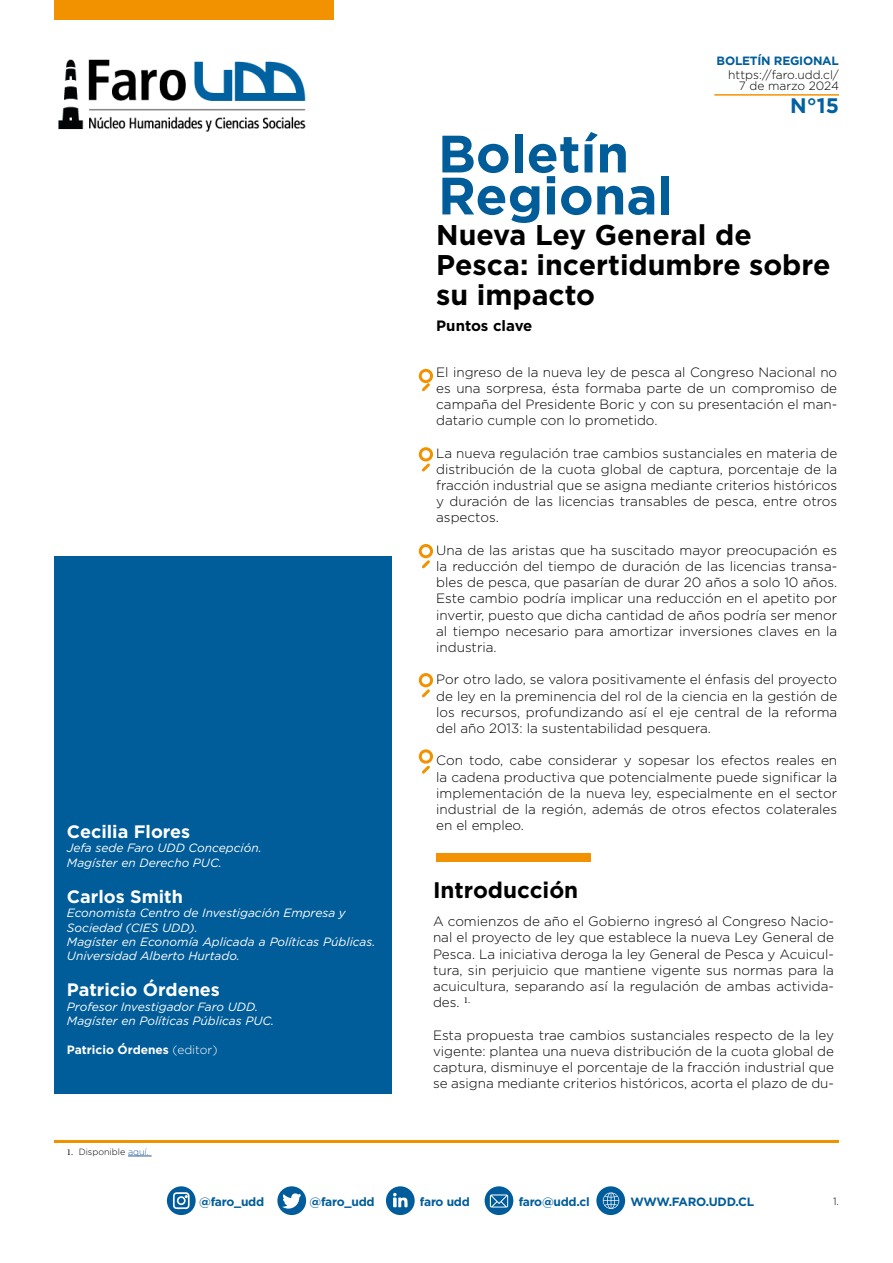
<style>
.page{position:relative;width:893px;height:1263px;background:#fff}
.page>*{position:absolute;margin:0;border:0;box-sizing:border-box;transform-origin:0 0}
.t1{font:700 52.5px/42px "Gotham";color:#005d99}
.t2{font:700 28.5px/30px "Gotham";color:#000}
.t3{font:700 22.5px "Gotham";color:#000}
.t4{font:700 21px "Gotham";color:#0061a1}
.t5{font:700 18px "Gotham";color:#fff}
.t6{font:700 15px "Gotham";color:#000}
.t7{font:300 13.5px/16.2px "Gotham";color:#000;text-align:justify}
.t8{font:italic 12px/14.4px "Gotham";color:#fff}
.t9{font:700 12px "Gotham";letter-spacing:-.02em;color:#005d99}
.t10{font:300 12px/11.4px "Gotham";color:#000;text-align:right}
.t11{font:700 12px "Gotham";color:#fff}
.t12{font:300 10.5px "Gotham";color:#000}
.t13{font:300 9px "Gotham";color:#000}
.s1{font-weight:300}
.s2{font-family:"Minion Pro";font-weight:400}
.s3{color:#275b9b}
</style>
<div class="page">
<hr style="left:714px;top:94px;width:125px;height:2px;background:#f39200">
<hr style="left:54px;top:1140px;width:785px;height:3px;background:#f39200">
<svg style="left:128px;top:1156px;width:24px;height:1px"></svg>
<div style="left:54px;top:0;width:279px;height:20px;background:#f39200"></div>
<div style="left:54px;top:556px;width:337px;height:537px;background:#005d99"></div>
<div style="left:419px;top:369px;width:14px;height:14px;border:3px solid #f39200;border-radius:50%"></div>
<div style="left:419px;top:447px;width:14px;height:14px;border:3px solid #f39200;border-radius:50%"></div>
<svg style="left:420px;top:380px;width:12px;height:12px"></svg>
<svg style="left:422px;top:461px;width:8px;height:11px"></svg>
<div style="left:419px;top:544px;width:14px;height:14px;border:3px solid #f39200;border-radius:50%"></div>
<svg style="left:422px;top:557px;width:8px;height:12px"></svg>
<div style="left:419px;top:673px;width:14px;height:14px;border:3px solid #f39200;border-radius:50%"></div>
<svg style="left:421px;top:686px;width:9px;height:12px"></svg>
<div style="left:436px;top:854px;width:155px;height:8px;background:#f39200"></div>
<img style="left:58px;top:59px;width:248px;height:73px">
<svg style="left:485px;top:1186px;width:28px;height:29px"></svg>
<svg style="left:490px;top:1194px;width:18px;height:13px"></svg>
<div style="left:596px;top:1186px;width:29px;height:29px;background:#005c9a;border-radius:50%"></div>
<div style="left:277px;top:1186px;width:29px;height:29px;background:#005c9a;border-radius:50%"></div>
<svg style="left:282px;top:1193px;width:19px;height:16px"></svg>
<div style="left:386px;top:1186px;width:29px;height:29px;background:#005c9a;border-radius:50%"></div>
<svg style="left:393px;top:1193px;width:15px;height:14px"></svg>
<div style="left:167px;top:1186px;width:29px;height:29px;background:#005c9a;border-radius:50%"></div>
<svg style="left:173px;top:1192px;width:17px;height:17px"></svg>
<svg style="left:603px;top:1192px;width:16px;height:17px"></svg>
<div style="left:419px;top:749px;width:14px;height:15px;border:3px solid #f39200;border-radius:50%"></div>
<svg style="left:421px;top:763px;width:9px;height:11px"></svg>
<p class="t9" style="left:717px;top:54px;width:124px">BOLETÍN REGIONAL</p>
<p class="t10" style="left:728px;top:69px;width:112px">https://faro.udd.cl/<br>7 de marzo 2024</p>
<h3 class="t4" style="left:790px;top:93px;width:50px">N°15</h3>
<h1 class="t1" style="left:438px;top:132px;width:237px">Boletín<br>Regional</h1>
<h2 class="t2" style="left:436px;top:220px;width:396px">Nueva Ley General de<br>Pesca: incertidumbre sobre su impacto</h2>
<h3 class="t5" style="left:67px;top:821px;width:125px">Cecilia Flores</h3>
<p class="t8" style="left:67px;top:841px;width:196px">Jefa sede Faro UDD Concepción.<br>Magíster en Derecho PUC.</p>
<h3 class="t5" style="left:67px;top:886px;width:118px">Carlos Smith</h3>
<p class="t8" style="left:67px;top:906px;width:310px">Economista Centro de Investigación Empresa y Sociedad (CIES UDD).<br>Magíster en Economía Aplicada a Políticas Públicas.<br>Universidad Alberto Hurtado.</p>
<h3 class="t5" style="left:67px;top:980px;width:155px">Patricio Órdenes</h3>
<p class="t8" style="left:67px;top:999px;width:209px">Profesor Investigador Faro UDD.<br>Magíster en Políticas Públicas PUC.</p>
<p class="t11" style="left:67px;top:1043px;width:152px">Patricio Órdenes <span class="s1">(editor)</span></p>
<p class="t13" style="left:67px;top:1147px;width:83px"><span class="s2">1.</span> Disponible <span class="s3">aquí.</span></p>
<p class="t6" style="left:436px;top:317px;width:98px">Puntos clave</p>
<p class="t7" style="left:436px;top:364px;width:403px">El ingreso de la nueva ley de pesca al Congreso Nacional no es una sorpresa, ésta formaba parte de un compromiso de campaña del Presidente Boric y con su presentación el man&shy;datario cumple con lo prometido.</p>
<p class="t7" style="left:436px;top:445px;width:402px">La nueva regulación trae cambios sustanciales en materia de distribución de la cuota global de captura, porcentaje de la fracción industrial que se asigna mediante criterios históricos y duración de las licencias transables de pesca, entre otros aspectos.</p>
<p class="t7" style="left:436px;top:542px;width:402px">Una de las aristas que ha suscitado mayor preocupación es la reducción del tiempo de duración de las licencias transa&shy;bles de pesca, que pasarían de durar 20 años a solo 10 años.<br>Este cambio podría implicar una reducción en el apetito por invertir, puesto que dicha cantidad de años podría ser menor al tiempo necesario para amortizar inversiones claves en la industria.</p>
<p class="t7" style="left:436px;top:671px;width:403px">Por otro lado, se valora positivamente el énfasis del proyecto de ley en la preminencia del rol de la ciencia en la gestión de los recursos, profundizando así el eje central de la reforma del año 2013: la sustentabilidad pesquera.</p>
<p class="t7" style="left:436px;top:752px;width:402px">Con todo, cabe considerar y sopesar los efectos reales en la cadena productiva que potencialmente puede significar la implementación de la nueva ley, especialmente en el sector industrial de la región, además de otros efectos colaterales en el empleo.</p>
<h3 class="t3" style="left:433px;top:877px;width:147px">Introducción</h3>
<p class="t7" style="left:433px;top:913px;width:402px">A comienzos de año el Gobierno ingresó al Congreso Nacio&shy;nal el proyecto de ley que establece la nueva Ley General de Pesca. La iniciativa deroga la ley General de Pesca y Acuicul&shy;tura, sin perjuicio que mantiene vigente sus normas para la acuicultura, separando así la regulación de ambas activida&shy;des. <sup>1.</sup></p>
<p class="t7" style="left:433px;top:1027px;width:403px">Esta propuesta trae cambios sustanciales respecto de la ley vigente: plantea una nueva distribución de la cuota global de captura, disminuye el porcentaje de la fracción industrial que se asigna mediante criterios históricos, acorta el plazo de du-</p>
<p class="t9" style="left:199px;top:1195px;width:67px">@faro_udd</p>
<p class="t9" style="left:310px;top:1195px;width:67px">@faro_udd</p>
<p class="t9" style="left:420px;top:1195px;width:51px">faro udd</p>
<p class="t9" style="left:519px;top:1195px;width:73px">faro@udd.cl</p>
<p class="t9" style="left:630px;top:1195px;width:125px">WWW.FARO.UDD.CL</p>
<p class="t12" style="left:833px;top:1195px;width:7px">1.</p>
</div>
